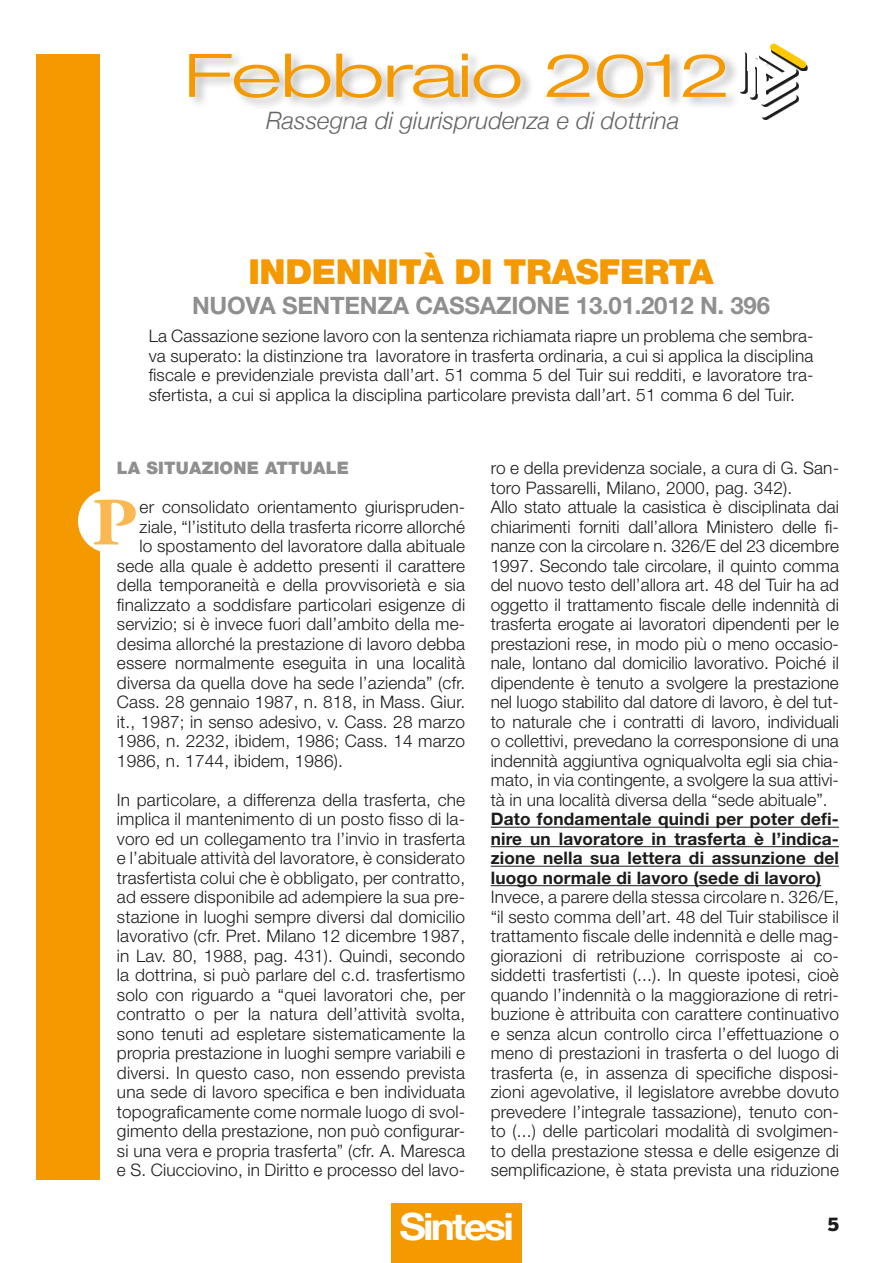
<style>
.page{position:relative;width:893px;height:1263px;background:#fff}
.page>*{position:absolute;margin:0;border:0;box-sizing:border-box;transform-origin:0 0}
.t1{font:700 67.5px "Adobe Garamond Pro";color:#fab852;scale:1.13 1}
.t2{font:300 expanded 60px "Helvetica Neue LT Std";letter-spacing:-.02em;color:#f49900;scale:1.32 1}
.t3{font:700 37.5px "Helvetica Neue";letter-spacing:-.07em;color:#fff;scale:1.09 1}
.t4{font:900 34.5px "Helvetica Neue LT Std";letter-spacing:-.01em;color:#f49900}
.t5{font:700 24px "Helvetica Neue LT Std";letter-spacing:-.01em;color:#8f8f8f}
.t6{font:italic 300 24px "Helvetica Neue";color:#666565}
.t7{font:900 18px "Benton Sans";color:#1c1c1a}
.t8{font:300 17.25px/19.5px "Helvetica Neue LT Std";letter-spacing:.01em;color:#1c1c1a;text-align:justify}
.t9{font:700 17.25px/19.5px "Helvetica Neue LT Std";letter-spacing:.01em;color:#1c1c1a;text-align:justify}
.t10{font:900 17.25px "Helvetica Neue LT Std";letter-spacing:.01em;color:#8f8f8f}
</style>
<div class="page">
<div style="left:36px;top:54px;width:63px;height:1125px;background:#f49900"></div>
<div style="left:391px;top:1204px;width:131px;height:59px;background:#f49900"></div>
<div style="left:78px;top:489px;width:63px;height:64px;background:#fff;border-radius:50%"></div>
<hr style="left:491px;top:827px;width:348px;height:1px;background:#1c1c1a">
<hr style="left:491px;top:846px;width:348px;height:1px;background:#1c1c1a">
<hr style="left:491px;top:866px;width:348px;height:1px;background:#1c1c1a">
<hr style="left:491px;top:885px;width:330px;height:1px;background:#1c1c1a">
<div style="left:188px;top:50px;width:552px;height:61px;background:#1c1c1a;opacity:.3"></div>
<div style="left:738px;top:55px;width:7px;height:33px;background:#fff"></div>
<svg style="left:743px;top:43px;width:65px;height:77px"></svg>
<div style="left:748px;top:52px;width:7px;height:19px;background:#fff"></div>
<div style="left:758px;top:63px;width:8px;height:31px;background:#fff"></div>
<h2 class="t2" style="left:184px;top:40px;width:416px">Febbraio 2012</h2>
<h3 class="t6" style="left:266px;top:106px;width:415px">Rassegna di giurisprudenza e di dottrina</h3>
<h3 class="t4" style="left:248px;top:251px;width:467px">INDENNITÀ DI TRASFERTA</h3>
<h3 class="t5" style="left:192px;top:291px;width:579px">Nuova sentenza Cassazione 13.01.2012 n. 396</h3>
<p class="t8" style="left:149px;top:326px;width:666px">La Cassazione sezione lavoro con la sentenza richiamata riapre un problema che sembra&shy;va superato: la distinzione tra lavoratore in trasferta ordinaria, a cui si applica la disciplina fiscale e previdenziale prevista dall’art. 51 comma 5 del Tuir sui redditi, e lavoratore tra&shy;sfertista, a cui si applica la disciplina particolare prevista dall’art. 51 comma 6 del Tuir.</p>
<p class="t10" style="left:117px;top:458px;width:234px">LA SITUAZIONE ATTUALE</p>
<p class="t8" style="left:140px;top:497px;width:327px">er consolidato orientamento giurispruden-</p>
<p class="t8" style="left:140px;top:517px;width:327px">ziale, “l’istituto della trasferta ricorre allorché</p>
<p class="t8" style="left:140px;top:536px;width:327px">lo spostamento del lavoratore dalla abituale</p>
<p class="t8" style="left:117px;top:556px;width:350px">sede alla quale è addetto presenti il carattere</p>
<p class="t8" style="left:117px;top:575px;width:350px">della temporaneità e della provvisorietà e sia</p>
<p class="t8" style="left:117px;top:595px;width:350px">finalizzato a soddisfare particolari esigenze di</p>
<p class="t8" style="left:117px;top:614px;width:350px">servizio; si è invece fuori dall’ambito della me-</p>
<p class="t8" style="left:117px;top:634px;width:350px">desima allorché la prestazione di lavoro debba</p>
<p class="t8" style="left:117px;top:653px;width:350px">essere normalmente eseguita in una località</p>
<p class="t8" style="left:117px;top:673px;width:350px">diversa da quella dove ha sede l’azienda” (cfr.</p>
<p class="t8" style="left:117px;top:692px;width:350px">Cass. 28 gennaio 1987, n. 818, in Mass. Giur.</p>
<p class="t8" style="left:117px;top:712px;width:350px">it., 1987; in senso adesivo, v. Cass. 28 marzo</p>
<p class="t8" style="left:117px;top:731px;width:350px">1986, n. 2232, ibidem, 1986; Cass. 14 marzo</p>
<p class="t8" style="left:117px;top:751px;width:228px">1986, n. 1744, ibidem, 1986).</p>
<p class="t8" style="left:117px;top:790px;width:350px">In particolare, a differenza della trasferta, che implica il mantenimento di un posto fisso di la&shy;voro ed un collegamento tra l’invio in trasferta e l’abituale attività del lavoratore, è considerato trasfertista colui che è obbligato, per contratto, ad essere disponibile ad adempiere la sua pre&shy;stazione in luoghi sempre diversi dal domicilio lavorativo (cfr. Pret. Milano 12 dicembre 1987, in Lav. 80, 1988, pag. 431). Quindi, secondo la dottrina, si può parlare del c.d. trasfertismo solo con riguardo a “quei lavoratori che, per contratto o per la natura dell’attività svolta, sono tenuti ad espletare sistematicamente la propria prestazione in luoghi sempre variabili e diversi. In questo caso, non essendo prevista una sede di lavoro specifica e ben individuata topograficamente come normale luogo di svol&shy;gimento della prestazione, non può configurar&shy;si una vera e propria trasferta” (cfr. A. Maresca e S. Ciucciovino, in Diritto e processo del lavo-</p>
<h1 class="t1" style="left:92px;top:484px;width:42px">P</h1>
<p class="t8" style="left:491px;top:458px;width:350px;text-align:left">ro e della previdenza sociale, a cura di G. San&shy;toro Passarelli, Milano, 2000, pag. 342).<br>Allo stato attuale la casistica è disciplinata dai chiarimenti forniti dall’allora Ministero delle fi&shy;nanze con la circolare n. 326/E del 23 dicembre 1997. Secondo tale circolare, il quinto comma del nuovo testo dell’allora art. 48 del Tuir ha ad oggetto il trattamento fiscale delle indennità di trasferta erogate ai lavoratori dipendenti per le prestazioni rese, in modo più o meno occasio&shy;nale, lontano dal domicilio lavorativo. Poiché il dipendente è tenuto a svolgere la prestazione nel luogo stabilito dal datore di lavoro, è del tut&shy;to naturale che i contratti di lavoro, individuali o collettivi, prevedano la corresponsione di una indennità aggiuntiva ogniqualvolta egli sia chia&shy;mato, in via contingente, a svolgere la sua attivi&shy;tà in una località diversa della “sede abituale”.</p>
<p class="t9" style="left:491px;top:809px;width:350px">Dato fondamentale quindi per poter defi&shy;nire un lavoratore in trasferta è l’indica&shy;zione nella sua lettera di assunzione del luogo normale di lavoro (sede di lavoro)</p>
<p class="t8" style="left:491px;top:887px;width:350px">Invece, a parere della stessa circolare n. 326/E, “il sesto comma dell’art. 48 del Tuir stabilisce il trattamento fiscale delle indennità e delle mag&shy;giorazioni di retribuzione corrisposte ai co&shy;siddetti trasfertisti (...). In queste ipotesi, cioè quando l’indennità o la maggiorazione di retri&shy;buzione è attribuita con carattere continuativo e senza alcun controllo circa l’effettuazione o meno di prestazioni in trasferta o del luogo di trasferta (e, in assenza di specifiche disposi&shy;zioni agevolative, il legislatore avrebbe dovuto prevedere l’integrale tassazione), tenuto con&shy;to (...) delle particolari modalità di svolgimen&shy;to della prestazione stessa e delle esigenze di semplificazione, è stata prevista una riduzione</p>
<h3 class="t3" style="left:399px;top:1204px;width:106px">Sintesi</h3>
<p class="t7" style="left:828px;top:1213px;width:13px">5</p>
</div>
